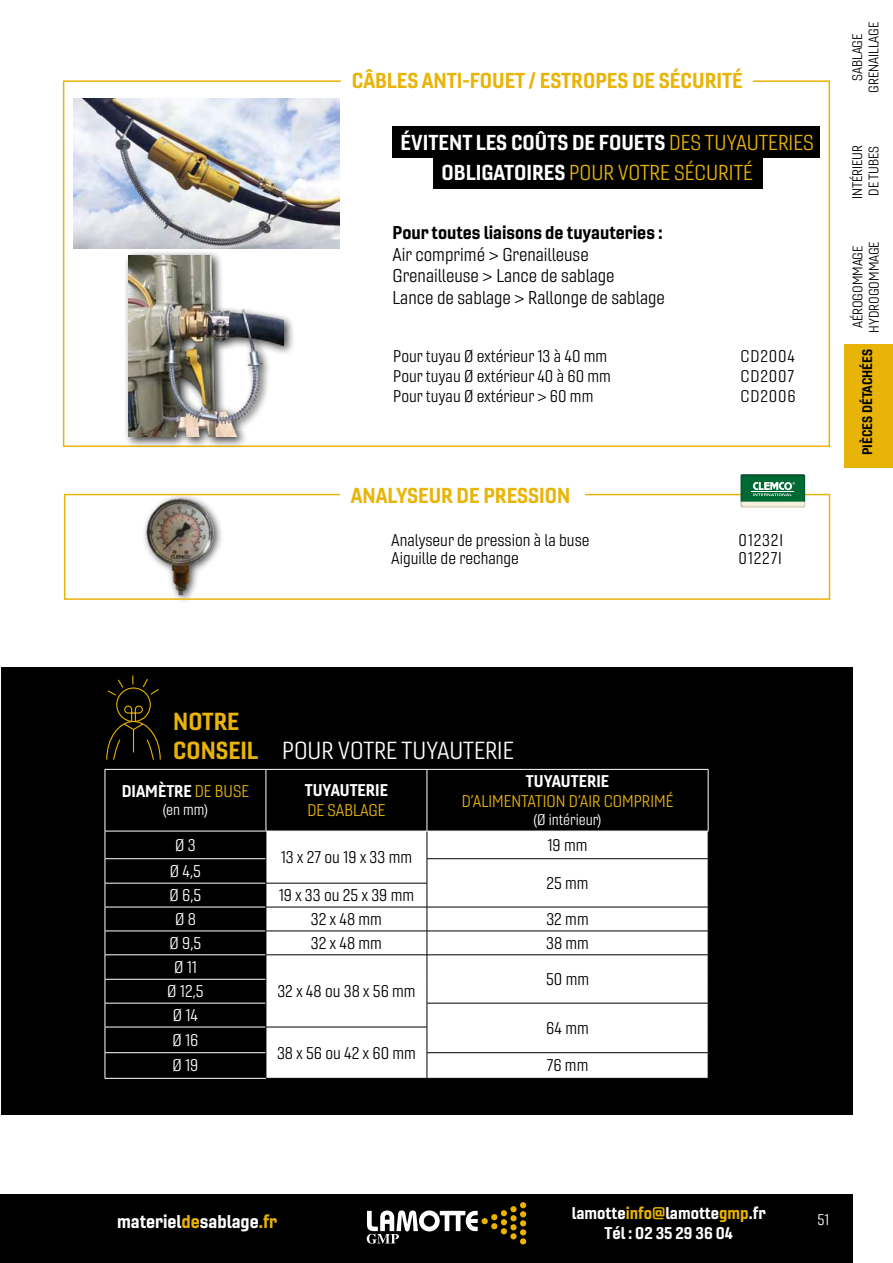
<style>
.page{position:relative;width:893px;height:1263px;background:#fff}
.page>*{position:absolute;margin:0;border:0;box-sizing:border-box;transform-origin:0 0}
.t1{font:24px "Gineso Nor Boo";color:#fff}
.t2{font:24px/28.8px "Gineso Nor Bol";color:#e9b408}
.t3{font:21px "Gineso Nor Bol";color:#e9b408}
.t4{font:21px "Gineso Nor Bol";color:#fff}
.t5{font:21px "Gineso Nor Boo";color:#e9b408}
.t6{font:18px/21.6px "Gineso Nor Boo";color:#000}
.t7{font:18px "Gineso Nor Bol";color:#000}
.t8{font:18px "Gineso Nor Bol";color:#fff}
.t9{font:16.5px "Gineso Nor Boo";color:#000}
.t10{font:16.5px/19.8px "Gineso Nor Bol";color:#fff;text-align:center}
.t11{font:16.5px "Gineso Nor Boo";color:#e9b408}
.t12{font:16.5px/23.9px "Gineso Nor Boo";letter-spacing:.2em;color:#fff;text-align:center}
.t13{font:15px "Gineso Nor Boo";color:#fff}
.t14{font:13.5px/16.2px "Gineso Nor Boo";color:#000;text-align:center}
.t15{font:13.5px "Gineso Nor Bol";color:#000}
.s1{font-family:"Gineso Nor Boo";color:#e9b408}
.s2{font-family:"Gineso Nor Bol";color:#fff}
.s3{color:#e9b300}
</style>
<div class="page">
<div style="left:844px;top:344px;width:49px;height:124px;background:#e9b408"></div>
<div style="left:0;top:1194px;width:853px;height:69px;background:#000"></div>
<svg style="left:367px;top:1210px;width:140px;height:34px"></svg>
<div style="left:510px;top:1206px;width:7px;height:6px;background:#e9b400;border-radius:50%"></div>
<div style="left:510px;top:1215px;width:7px;height:6px;background:#e9b400;border-radius:50%"></div>
<div style="left:510px;top:1224px;width:7px;height:6px;background:#e9b400;border-radius:50%"></div>
<div style="left:510px;top:1233px;width:7px;height:6px;background:#e9b400;border-radius:50%"></div>
<svg style="left:520px;top:1202px;width:6px;height:42px"></svg>
<img style="left:144px;top:497px;width:78px;height:100px">
<div style="left:64px;top:494px;width:766px;height:106px;border:2px solid #e9b408"></div>
<div style="left:340px;top:487px;width:245px;height:13px;background:#fff"></div>
<div style="left:1px;top:667px;width:852px;height:447px;background:#000"></div>
<div style="left:116px;top:687px;width:35px;height:35px;border:1px solid #e9b400;border-radius:50%"></div>
<svg style="left:142px;top:679px;width:17px;height:16px"></svg>
<svg style="left:132px;top:676px;width:2px;height:8px"></svg>
<svg style="left:107px;top:679px;width:17px;height:17px"></svg>
<svg style="left:106px;top:705px;width:55px;height:55px"></svg>
<hr style="left:105px;top:1078px;width:161px;height:1px;background:#fff">
<svg style="left:105px;top:769px;width:604px;height:309px"></svg>
<hr style="left:266px;top:769px;width:161px;height:1px;background:#fff">
<hr style="left:266px;top:770px;width:1px;height:61px;background:#fff">
<hr style="left:266px;top:831px;width:161px;height:1px;background:#fff">
<hr style="left:427px;top:769px;width:281px;height:1px;background:#fff">
<hr style="left:427px;top:770px;width:1px;height:61px;background:#fff">
<hr style="left:708px;top:770px;width:1px;height:61px;background:#fff">
<hr style="left:427px;top:831px;width:281px;height:1px;background:#fff">
<img style="left:740px;top:474px;width:65px;height:33px">
<hr style="left:751px;top:492px;width:43px;height:1px;background:#fff">
<svg style="left:753px;top:482px;width:42px;height:14px"></svg>
<div style="left:123px;top:250px;width:172px;height:198px;background:#000;opacity:.75"></div>
<img style="left:129px;top:255px;width:155px;height:182px">
<img style="left:74px;top:99px;width:265px;height:149px">
<div style="left:434px;top:157px;width:329px;height:32px;background:#000"></div>
<div style="left:393px;top:127px;width:427px;height:31px;background:#000"></div>
<p class="t3" style="left:352px;top:67px;width:392px">CÂBLES ANTI-FOUET / ESTROPES DE SÉCURITÉ</p>
<p class="t4" style="left:401px;top:129px;width:415px">ÉVITENT LES COÛTS DE FOUETS <span class="s1">DES TUYAUTERIES</span></p>
<p class="t5" style="left:442px;top:160px;width:313px"><span class="s2">OBLIGATOIRES</span> POUR VOTRE SÉCURITÉ</p>
<p class="t7" style="left:393px;top:221px;width:271px">Pour toutes liaisons de tuyauteries :</p>
<p class="t6" style="left:393px;top:243px;width:274px">Air comprimé &gt; Grenailleuse<br>Grenailleuse &gt; Lance de sablage<br>Lance de sablage &gt; Rallonge de sablage</p>
<p class="t9" style="left:393px;top:346px;width:215px">Pour tuyau Ø extérieur 13 à 40 mm</p>
<p class="t9" style="left:741px;top:346px;width:56px">CD2004</p>
<p class="t9" style="left:393px;top:366px;width:219px">Pour tuyau Ø extérieur 40 à 60 mm</p>
<p class="t9" style="left:741px;top:366px;width:55px">CD2007</p>
<p class="t9" style="left:393px;top:386px;width:202px">Pour tuyau Ø extérieur &gt; 60 mm</p>
<p class="t9" style="left:741px;top:386px;width:57px">CD2006</p>
<p class="t3" style="left:351px;top:481px;width:221px">ANALYSEUR DE PRESSION</p>
<p class="t9" style="left:391px;top:530px;width:200px">Analyseur de pression à la buse</p>
<p class="t9" style="left:738px;top:530px;width:46px">01232I</p>
<p class="t9" style="left:391px;top:548px;width:129px">Aiguille de rechange</p>
<p class="t9" style="left:738px;top:548px;width:45px">01227I</p>
<p class="t14" style="left:849px;top:93px;width:72px;rotate:-90deg">SABLAGE<br>GRENAILLAGE</p>
<p class="t14" style="left:849px;top:199px;width:56px;text-align:left;rotate:-90deg">INTÉRIEUR<br>DE TUBES</p>
<p class="t14" style="left:850px;top:333px;width:93px;rotate:-90deg">AÉROGOMMAGE<br>HYDROGOMMAGE</p>
<p class="t15" style="left:859px;top:455px;width:108px;rotate:-90deg">PIÈCES DÉTACHÉES</p>
<h1 class="t2" style="left:173px;top:707px;width:87px">NOTRE<br>CONSEIL</h1>
<p class="t10" style="left:122px;top:781px;width:129px">DIAMÈTRE <span class="s1">DE BUSE</span></p>
<p class="t13" style="left:163px;top:801px;width:47px">(en mm)</p>
<h1 class="t1" style="left:282px;top:736px;width:233px">POUR VOTRE TUYAUTERIE</h1>
<p class="t10" style="left:305px;top:780px;width:85px">TUYAUTERIE</p>
<p class="t11" style="left:307px;top:800px;width:80px">DE SABLAGE</p>
<p class="t10" style="left:526px;top:771px;width:85px">TUYAUTERIE</p>
<p class="t11" style="left:462px;top:791px;width:213px">D’ALIMENTATION D’AIR COMPRIMÉ</p>
<p class="t13" style="left:533px;top:811px;width:70px">(Ø intérieur)</p>
<p class="t12" style="left:175px;top:833px;width:22px">Ø3</p>
<p class="t9" style="left:547px;top:835px;width:42px">19 mm</p>
<p class="t9" style="left:281px;top:847px;width:133px">13 x 27 ou 19 x 33 mm</p>
<p class="t12" style="left:170px;top:859px;width:33px">Ø 4,5</p>
<p class="t9" style="left:546px;top:873px;width:44px">25 mm</p>
<p class="t12" style="left:169px;top:883px;width:33px">Ø 6,5</p>
<p class="t9" style="left:279px;top:885px;width:137px">19 x 33 ou 25 x 39 mm</p>
<p class="t12" style="left:175px;top:907px;width:22px">Ø8</p>
<p class="t9" style="left:311px;top:909px;width:73px">32 x 48 mm</p>
<p class="t9" style="left:546px;top:909px;width:44px">32 mm</p>
<p class="t12" style="left:170px;top:931px;width:33px">Ø 9,5</p>
<p class="t9" style="left:311px;top:933px;width:73px">32 x 48 mm</p>
<p class="t9" style="left:546px;top:933px;width:44px">38 mm</p>
<p class="t12" style="left:174px;top:955px;width:24px">Ø11</p>
<p class="t9" style="left:277px;top:981px;width:140px">32 x 48 ou 38 x 56 mm</p>
<p class="t9" style="left:546px;top:969px;width:45px">50 mm</p>
<p class="t12" style="left:167px;top:979px;width:38px">Ø 12,5<br>Ø14</p>
<p class="t9" style="left:546px;top:1018px;width:44px">64 mm</p>
<p class="t12" style="left:172px;top:1028px;width:27px">Ø16</p>
<p class="t9" style="left:277px;top:1043px;width:140px">38 x 56 ou 42 x 60 mm</p>
<p class="t12" style="left:172px;top:1054px;width:27px">Ø19</p>
<p class="t9" style="left:547px;top:1055px;width:43px">76 mm</p>
<p class="t8" style="left:117px;top:1209px;width:162px">materiel<span class="s3">de</span>sablage<span class="s3">.fr</span></p>
<p class="t10" style="left:572px;top:1203px;width:195px">lamotte<span class="s3">info@</span>lamotte<span class="s3">gmp</span>.fr<br>Tél : 02 35 29 36 04</p>
<p class="t13" style="left:817px;top:1211px;width:13px">51</p>
</div>
